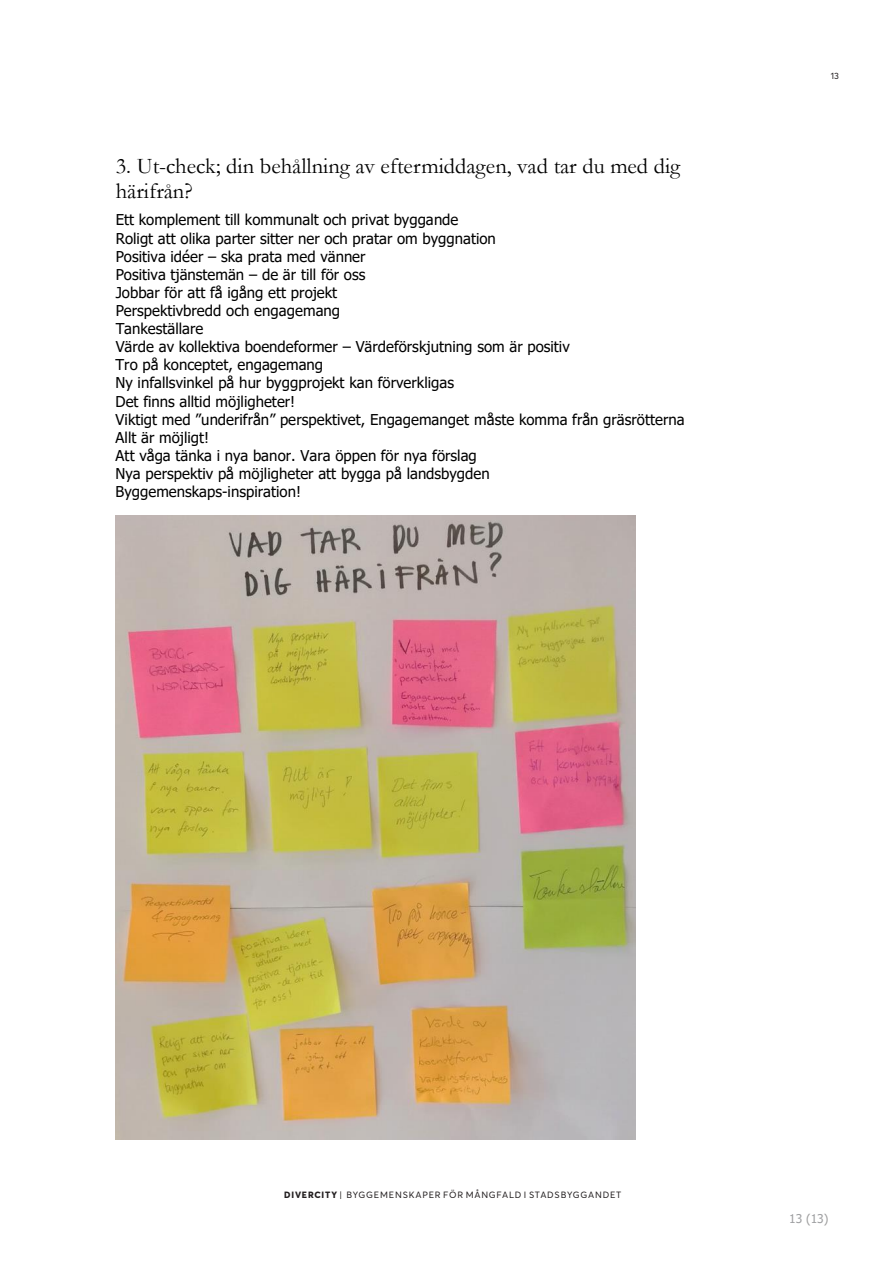
<style>
.page{position:relative;width:893px;height:1263px;background:#fff}
.page>*{position:absolute;margin:0;border:0;box-sizing:border-box;transform-origin:0 0}
.t1{font:22.5px/25.2px "Garamond";color:#000}
.t2{font:15px/18.1px "Tahoma";color:#000}
.t3{font:12px "Tahoma";color:#9fa0a2}
.t4{font:9px "Averta";letter-spacing:.09em;color:#231f20}
.s1{font-weight:800}
.s2{color:#9d9d9d}
</style>
<div class="page">
<img style="left:116px;top:515px;width:519px;height:624px">
<p class="t1" style="left:116px;top:153px;width:566px">3. Ut-check; din behållning av eftermiddagen, vad tar du med dig härifrån?</p>
<p class="t2" style="left:116px;top:212px;width:571px">Ett komplement till kommunalt och privat byggande<br>Roligt att olika parter sitter ner och pratar om byggnation<br>Positiva idéer – ska prata med vänner<br>Positiva tjänstemän – de är till för oss<br>Jobbar för att få igång ett projekt<br>Perspektivbredd och engagemang<br>Tankeställare<br>Värde av kollektiva boendeformer – Värdeförskjutning som är positiv<br>Tro på konceptet, engagemang<br>Ny infallsvinkel på hur byggprojekt kan förverkligas<br>Det finns alltid möjligheter!<br>Viktigt med ”underifrån” perspektivet, Engagemanget måste komma från gräsrötterna Allt är möjligt!<br>Att våga tänka i nya banor. Vara öppen för nya förslag<br>Nya perspektiv på möjligheter att bygga på landsbygden<br>Byggemenskaps-inspiration!</p>
<p class="t4" style="left:831px;top:70px;width:10px">13</p>
<p class="t4" style="left:284px;top:1190px;width:339px"><span class="s1">DIVERCITY</span> | BYGGEMENSKAPER FÖR MÅNGFALD I STADSBYGGANDET</p>
<p class="t3" style="left:789px;top:1211px;width:41px">13 <span class="s2">(</span>13<span class="s2">)</span></p>
</div>
